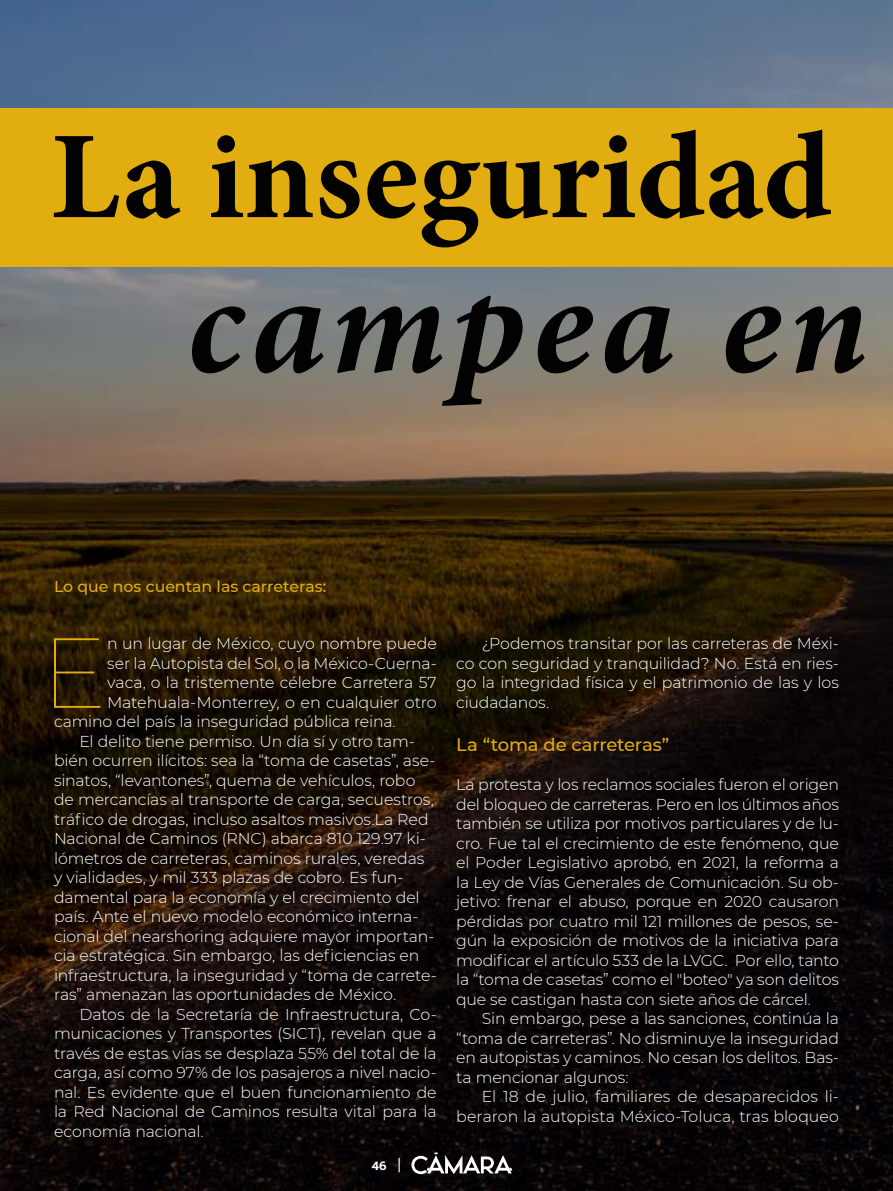
<style>
.page{position:relative;width:893px;height:1191px;background:#fff}
.page>*{position:absolute;margin:0;border:0;box-sizing:border-box;transform-origin:0 0}
.t1{font:italic 700 144px "Minion Pro";letter-spacing:.05em;color:#020203}
.t2{font:700 124.5px "Minion Pro";letter-spacing:.005em;color:#020203}
.t3{font:100 99.3px "Montserrat";color:#e1ad10}
.t4{font:500 18px "Montserrat";letter-spacing:-.015em;color:#e1ad10}
.t5{font:300 15.75px/19.5px "Montserrat";letter-spacing:-.005em;color:#fff;text-align:justify}
.t6{font:500 15.75px "Montserrat";color:#e1ad10}
.t7{font:600 12px "Prompt";color:#fff}
</style>
<div class="page">
<img style="left:0;top:0;width:893px;height:1191px">
<div style="left:0;top:108px;width:893px;height:159px;background:#e1ad10"></div>
<svg style="left:399px;top:1157px;width:1px;height:15px"></svg>
<svg style="left:411px;top:1152px;width:101px;height:22px"></svg>
<h2 class="t2" style="left:51px;top:90px;width:782px">La inseguridad</h2>
<h1 class="t1" style="left:186px;top:223px;width:683px">campea en</h1>
<p class="t6" style="left:54px;top:575px;width:274px">Lo que nos cuentan las carreteras:</p>
<h3 class="t3" style="left:41px;top:606px;width:68px">E</h3>
<p class="t5" style="left:107px;top:633px;width:331px">n un lugar de México, cuyo nombre puede</p>
<p class="t5" style="left:107px;top:653px;width:331px">ser la Autopista del Sol, o la México-Cuerna-</p>
<p class="t5" style="left:107px;top:672px;width:331px">vaca, o la tristemente célebre Carretera 57</p>
<p class="t5" style="left:107px;top:692px;width:331px">Matehuala-Monterrey, o en cualquier otro</p>
<p class="t5" style="left:54px;top:711px;width:343px">camino del país la inseguridad pública reina.</p>
<p class="t5" style="left:80px;top:731px;width:337px">El delito tiene permiso. Un día sí y otro tam-</p>
<p class="t5" style="left:54px;top:750px;width:383px">bién ocurren ilícitos: sea la “toma de casetas”, ase-</p>
<p class="t5" style="left:54px;top:770px;width:363px">sinatos, “levantones”, quema de vehículos, robo</p>
<p class="t5" style="left:54px;top:789px;width:381px">de mercancías al transporte de carga, secuestros,</p>
<p class="t5" style="left:54px;top:809px;width:376px">tráfico de drogas, incluso asaltos masivos.La Red</p>
<p class="t5" style="left:54px;top:828px;width:373px">Nacional de Caminos (RNC) abarca 810 129.97 ki-</p>
<p class="t5" style="left:54px;top:848px;width:372px">lómetros de carreteras, caminos rurales, veredas</p>
<p class="t5" style="left:54px;top:867px;width:351px">y vialidades, y mil 333 plazas de cobro. Es fun-</p>
<p class="t5" style="left:54px;top:887px;width:367px">damental para la economía y el crecimiento del</p>
<p class="t5" style="left:54px;top:906px;width:366px">país. Ante el nuevo modelo económico interna-</p>
<p class="t5" style="left:54px;top:926px;width:382px">cional del nearshoring adquiere mayor importan-</p>
<p class="t5" style="left:54px;top:945px;width:367px">cia estratégica. Sin embargo, las deficiencias en</p>
<p class="t5" style="left:54px;top:965px;width:384px">infraestructura, la inseguridad y “toma de carrete-</p>
<p class="t5" style="left:54px;top:984px;width:344px">ras” amenazan las oportunidades de México.</p>
<p class="t5" style="left:80px;top:1004px;width:359px">Datos de la Secretaría de Infraestructura, Co-</p>
<p class="t5" style="left:54px;top:1023px;width:384px">municaciones y Transportes (SICT), revelan que a</p>
<p class="t5" style="left:54px;top:1043px;width:384px">través de estas vías se desplaza 55% del total de la</p>
<p class="t5" style="left:54px;top:1062px;width:384px">carga, así como 97% de los pasajeros a nivel nacio-</p>
<p class="t5" style="left:54px;top:1082px;width:384px">nal. Es evidente que el buen funcionamiento de</p>
<p class="t5" style="left:54px;top:1101px;width:384px">la Red Nacional de Caminos resulta vital para la</p>
<p class="t5" style="left:54px;top:1121px;width:151px">economía nacional.</p>
<p class="t7" style="left:372px;top:1157px;width:16px">46</p>
<p class="t5" style="left:456px;top:633px;width:384px;text-indent:26px">¿Podemos transitar por las carreteras de Méxi&shy;co con seguridad y tranquilidad? No. Está en ries&shy;go la integridad física y el patrimonio de las y los ciudadanos.</p>
<p class="t4" style="left:456px;top:732px;width:215px">La “toma de carreteras”</p>
<p class="t5" style="left:456px;top:774px;width:384px">La protesta y los reclamos sociales fueron el origen del bloqueo de carreteras. Pero en los últimos años también se utiliza por motivos particulares y de lu&shy;cro. Fue tal el crecimiento de este fenómeno, que el Poder Legislativo aprobó, en 2021, la reforma a la Ley de Vías Generales de Comunicación. Su ob&shy;jetivo: frenar el abuso, porque en 2020 causaron pérdidas por cuatro mil 121 millones de pesos, se&shy;gún la exposición de motivos de la iniciativa para modificar el artículo 533 de la LVGC. Por ello, tanto la “toma de casetas” como el "boteo" ya son delitos que se castigan hasta con siete años de cárcel.</p>
<p class="t5" style="left:456px;top:1008px;width:384px;text-indent:26px">Sin embargo, pese a las sanciones, continúa la “toma de carreteras”. No disminuye la inseguridad en autopistas y caminos. No cesan los delitos. Bas&shy;ta mencionar algunos:</p>
<p class="t5" style="left:456px;top:1086px;width:384px;text-align:right">El 18 de julio, familiares de desaparecidos li&shy;beraron la autopista México-Toluca, tras bloqueo</p>
</div>
